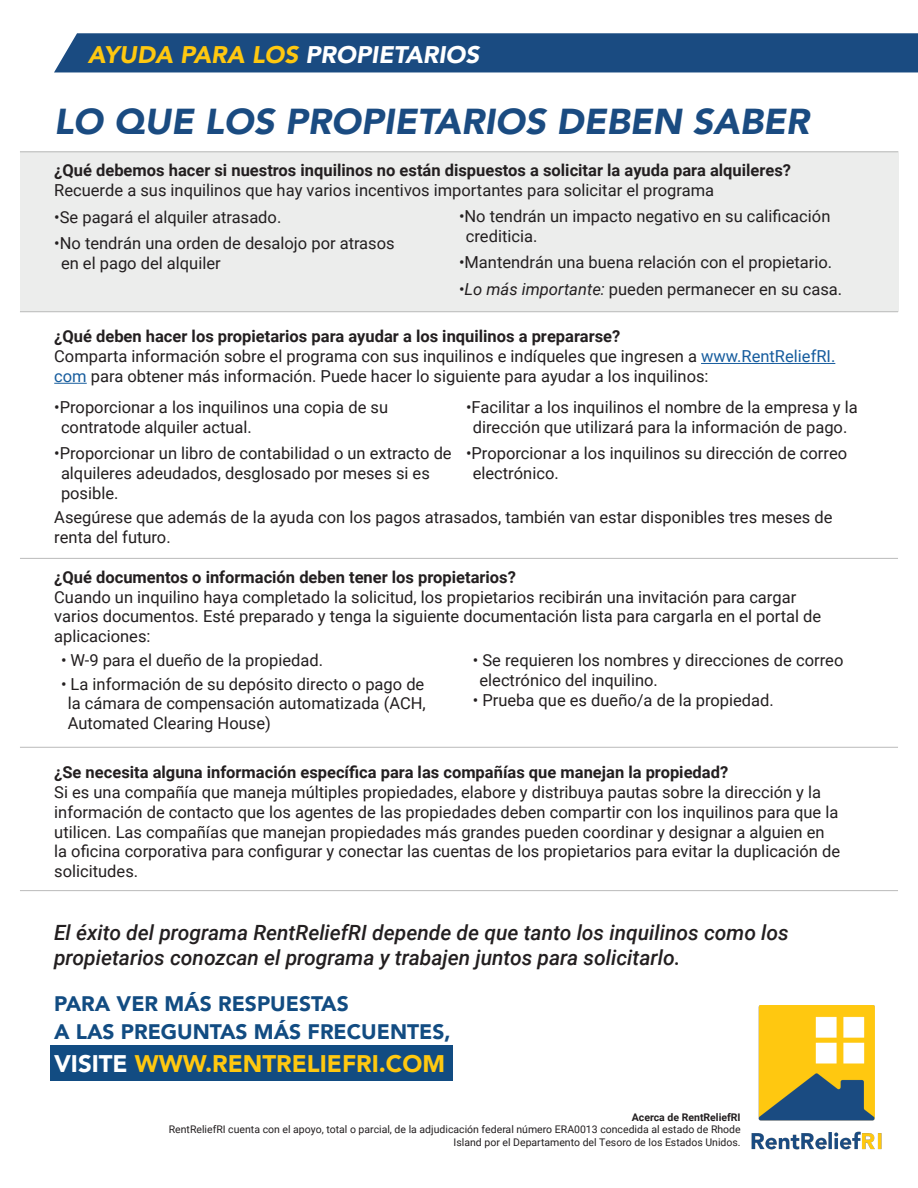
<style>
.page{position:relative;width:918px;height:1188px;background:#fff}
.page>*{position:absolute;margin:0;border:0;box-sizing:border-box;transform-origin:0 0}
.t1{font:italic 900 36px "Avenir";color:#1a4b81}
.t2{font:900 24px "Avenir";color:#ffc810}
.t3{font:italic 900 24px "Avenir";color:#ffc810}
.t4{font:italic 500 21px/25.2px "Roboto";color:#231f20}
.t5{font:900 21px/28.8px "Avenir";color:#124c82}
.t6{font:16.5px/19.8px "Roboto";color:#231f20}
.t7{font:700 16.5px "Roboto";color:#231f20}
.t8{font:10.5px/12.6px "Roboto";color:#231f20;text-align:right}
.t9{font:700 10.5px "Roboto";color:#231f20}
.s1{color:#fff}
.s2{font-style:italic}
.s3{font-weight:700}
.s4{color:#175d9e}
</style>
<div class="page">
<div style="left:20px;top:151px;width:878px;height:161px;background:#ecedec"></div>
<img style="left:751px;top:1005px;width:131px;height:145px">
<hr style="left:701px;top:363px;width:134px;height:1px;background:#175d9e">
<hr style="left:54px;top:383px;width:33px;height:1px;background:#175d9e">
<hr style="left:20px;top:151px;width:878px;height:1px;background:#bababa">
<hr style="left:20px;top:311px;width:878px;height:1px;background:#bababa">
<hr style="left:20px;top:558px;width:878px;height:1px;background:#bababa">
<hr style="left:20px;top:747px;width:878px;height:1px;background:#bababa">
<hr style="left:20px;top:890px;width:878px;height:1px;background:#bababa">
<div style="left:50px;top:1045px;width:403px;height:36px;background:#124c82"></div>
<div style="left:54px;top:33px;width:864px;height:39px;background:#1a4b81"></div>
<p class="t3" style="left:88px;top:35px;width:393px">AYUDA PARA LOS <span class="s1">PROPIETARIOS</span></p>
<p class="t1" style="left:54px;top:91px;width:757px">LO QUE LOS PROPIETARIOS DEBEN SABER</p>
<p class="t7" style="left:54px;top:159px;width:738px">¿Qué debemos hacer si nuestros inquilinos no están dispuestos a solicitar la ayuda para alquileres?</p>
<p class="t6" style="left:54px;top:180px;width:661px">Recuerde a sus inquilinos que hay varios incentivos importantes para solicitar el programa</p>
<p class="t6" style="left:54px;top:206px;width:229px">•Se pagará el alquiler atrasado.</p>
<p class="t6" style="left:54px;top:233px;width:342px">•No tendrán una orden de desalojo por atrasos</p>
<p class="t6" style="left:61px;top:253px;width:161px">en el pago del alquiler</p>
<p class="t6" style="left:466px;top:206px;width:366px;text-indent:-7px">•No tendrán un impacto negativo en su calificación crediticia.</p>
<p class="t6" style="left:459px;top:252px;width:375px">•Mantendrán una buena relación con el propietario.</p>
<p class="t6" style="left:459px;top:278px;width:385px">•<span class="s2">Lo más importante:</span> pueden permanecer en su casa.</p>
<p class="t6" style="left:54px;top:326px;width:783px"><span class="s3">¿Qué deben hacer los propietarios para ayudar a los inquilinos a prepararse?<br></span>Comparta información sobre el programa con sus inquilinos e indíqueles que ingresen a <span class="s4">www.RentReliefRI. com</span> para obtener más información. Puede hacer lo siguiente para ayudar a los inquilinos:</p>
<p class="t6" style="left:61px;top:396px;width:329px;text-indent:-7px">•Proporcionar a los inquilinos una copia de su contratode alquiler actual.</p>
<p class="t6" style="left:61px;top:443px;width:392px;text-indent:-7px">•Proporcionar un libro de contabilidad o un extracto de alquileres adeudados, desglosado por meses si es posible.</p>
<p class="t6" style="left:466px;top:396px;width:393px;text-align:center">•Facilitar a los inquilinos el nombre de la empresa y la dirección que utilizará para la información de pago.</p>
<p class="t6" style="left:473px;top:443px;width:376px;text-indent:-7px">•Proporcionar a los inquilinos su dirección de correo electrónico.</p>
<p class="t6" style="left:54px;top:507px;width:780px">Asegúrese que además de la ayuda con los pagos atrasados, también van estar disponibles tres meses de renta del futuro.</p>
<p class="t7" style="left:54px;top:565px;width:463px">¿Qué documentos o información deben tener los propietarios?</p>
<p class="t6" style="left:54px;top:586px;width:769px">Cuando un inquilino haya completado la solicitud, los propietarios recibirán una invitación para cargar varios documentos. Esté preparado y tenga la siguiente documentación lista para cargarla en el portal de aplicaciones:</p>
<p class="t6" style="left:61px;top:650px;width:264px">• W-9 para el dueño de la propiedad.</p>
<p class="t6" style="left:68px;top:673px;width:360px;text-align:justify;text-indent:-7px">• La información de su depósito directo o pago de la cámara de compensación automatizada (ACH, Automated Clearing House)</p>
<p class="t6" style="left:480px;top:650px;width:365px;text-indent:-7px">• Se requieren los nombres y direcciones de correo electrónico del inquilino.</p>
<p class="t6" style="left:473px;top:689px;width:303px">• Prueba que es dueño/a de la propiedad.</p>
<p class="t7" style="left:54px;top:761px;width:676px">¿Se necesita alguna información específica para las compañías que manejan la propiedad?</p>
<p class="t6" style="left:54px;top:782px;width:787px">Si es una compañía que maneja múltiples propiedades, elabore y distribuya pautas sobre la dirección y la información de contacto que los agentes de las propiedades deben compartir con los inquilinos para que la utilicen. Las compañías que manejan propiedades más grandes pueden coordinar y designar a alguien en la oficina corporativa para configurar y conectar las cuentas de los propietarios para evitar la duplicación de solicitudes.</p>
<p class="t4" style="left:54px;top:919px;width:736px">El éxito del programa RentReliefRI depende de que tanto los inquilinos como los propietarios conozcan el programa y trabajen juntos para solicitarlo.</p>
<p class="t5" style="left:54px;top:988px;width:398px">PARA VER MÁS RESPUESTAS<br>A LAS PREGUNTAS MÁS FRECUENTES,</p>
<p class="t2" style="left:54px;top:1043px;width:393px"><span class="s1">VISITE</span> WWW.RENTRELIEFRI.COM</p>
<p class="t9" style="left:632px;top:1110px;width:110px">Acerca de RentReliefRI</p>
<p class="t8" style="left:169px;top:1123px;width:574px">RentReliefRI cuenta con el apoyo, total o parcial, de la adjudicación federal número ERA0013 concedida al estado de Rhode<br>Island por el Departamento del Tesoro de los Estados Unidos.</p>
</div>
